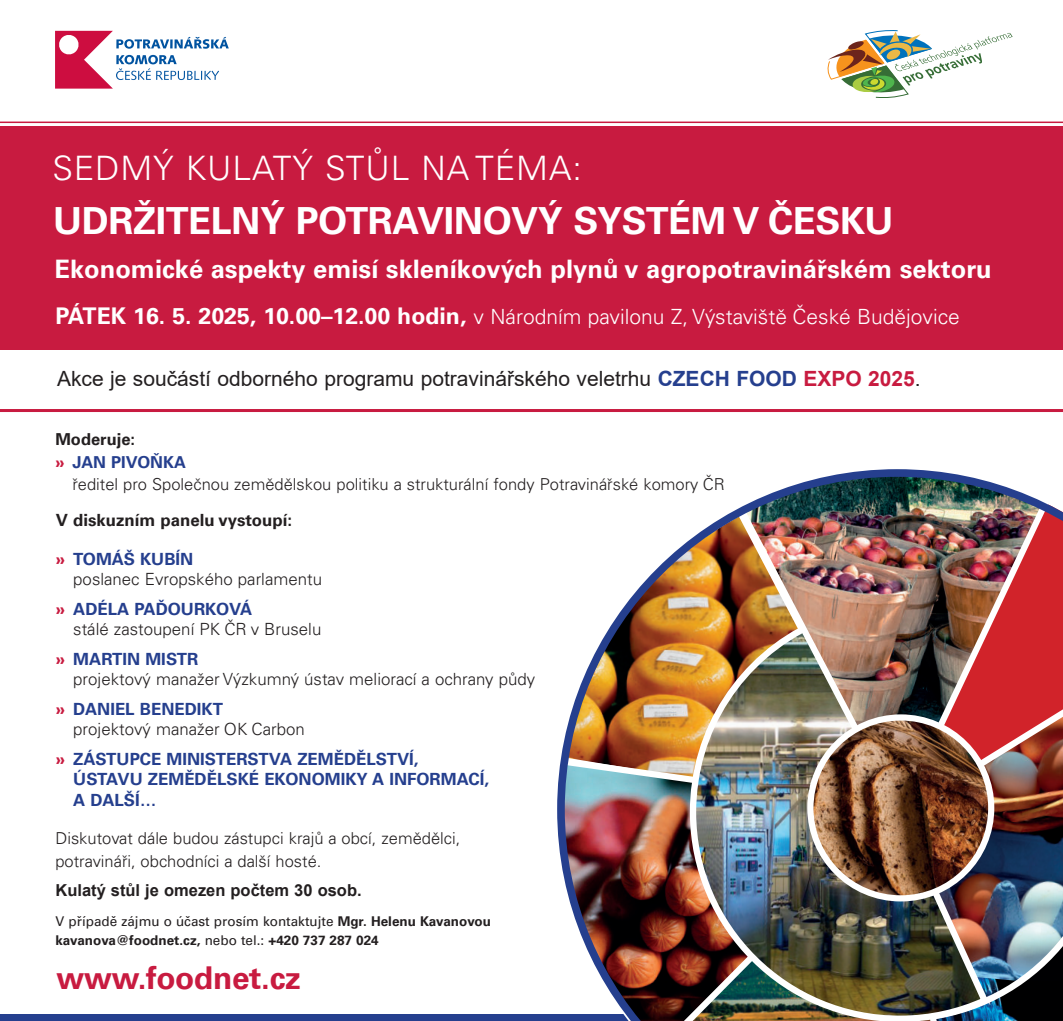
<style>
.page{position:relative;width:1063px;height:1021px;background:#fff}
.page>*{position:absolute;margin:0;border:0;box-sizing:border-box;transform-origin:0 0}
.t1{font:700 37.5px "Univers";letter-spacing:-.01em;color:#fff}
.t2{font:300 33.75px "Univers";letter-spacing:.025em;color:#fff}
.t3{font:700 31.5px "Univers";letter-spacing:-.01em;color:#c81b40}
.t4{font:700 25.5px "Univers";color:#fff}
.t5{font:300 21px "Univers";color:#fff}
.t6{font:21px "Arial";color:#231f20}
.t7{font:300 16.8px/20.7px "Univers";color:#231f20}
.t8{font:700 16.8px/20.7px "Univers";color:#253f8e}
.t9{font:700 16.8px "Univers";color:#231f20}
.t10{font:300 16.5px/22.5px "Univers";color:#231f20}
.t11{font:700 16.5px "Arial";color:#231f20}
.t12{font:700 16.5px "Univers";color:#253f8e}
.t13{font:700 16.5px "Univers";color:#231f20}
.t14{font:700 13.5px/19.2px "Univers";color:#231f20}
.s1{font-weight:700;font-size:23.1px}
.s2{font-weight:700;color:#253f8e}
.s3{font-weight:700;color:#c81b40}
.s4{color:#c81b40}
.s5{font-weight:400}
</style>
<div class="page">
<div style="left:0;top:126px;width:1063px;height:224px;background:#c81b40"></div>
<svg style="left:55px;top:31px;width:174px;height:57px"></svg>
<svg style="left:828px;top:30px;width:185px;height:68px"></svg>
<div style="left:0;top:1014px;width:1063px;height:6px;background:#253f8e"></div>
<hr style="left:0;top:121px;width:1063px;height:2px;background:#c81b40">
<hr style="left:0;top:409px;width:1063px;height:3px;background:#c81b40">
<img style="left:557px;top:469px;width:506px;height:551px">
<h2 class="t2" style="left:52px;top:148px;width:531px">SEDMÝ KULATÝ STŮL NA TÉMA:</h2>
<h1 class="t1" style="left:53px;top:199px;width:842px">UDRŽITELNÝ POTRAVINOVÝ SYSTÉM V ČESKU</h1>
<h3 class="t4" style="left:54px;top:253px;width:939px">Ekonomické aspekty emisí skleníkových plynů v agropotravinářském sektoru</h3>
<p class="t5" style="left:55px;top:303px;width:906px"><span class="s1">PÁTEK 16. 5. 2025, 10.00–12.00 hodin,</span> v Národním pavilonu Z, Výstaviště České Budějovice</p>
<p class="t6" style="left:57px;top:364px;width:865px">Akce je součástí odborného programu potravinářského veletrhu <span class="s2">CZECH FOOD</span> <span class="s3">EXPO 2025</span>.</p>
<p class="t13" style="left:55px;top:429px;width:81px">Moderuje:</p>
<p class="t12" style="left:55px;top:452px;width:132px"><span class="s4">»</span> JAN PIVOŇKA</p>
<p class="t10" style="left:72px;top:473px;width:654px">ředitel pro Společnou zemědělskou politiku a strukturální fondy Potravinářské komory ČR</p>
<p class="t9" style="left:56px;top:510px;width:238px">V diskuzním panelu vystoupí:</p>
<p class="t7" style="left:73px;top:548px;width:250px;text-indent:-17px"><span class="s3">»</span> <span class="s2">TOMÁŠ KUBÍN<br></span>poslanec Evropského parlamentu</p>
<p class="t7" style="left:73px;top:598px;width:250px;text-indent:-17px"><span class="s3">»</span> <span class="s2">ADÉLA PAĎOURKOVÁ<br></span>stálé zastoupení PK ČR v Bruselu</p>
<p class="t7" style="left:73px;top:648px;width:463px;text-indent:-17px"><span class="s3">»</span> <span class="s2">MARTIN MISTR<br></span>projektový manažer Výzkumný ústav meliorací a ochrany půdy</p>
<p class="t7" style="left:73px;top:698px;width:233px;text-indent:-17px"><span class="s3">»</span> <span class="s2">DANIEL BENEDIKT<br></span>projektový manažer OK Carbon</p>
<p class="t8" style="left:73px;top:748px;width:417px;text-indent:-17px"><span class="s4">»</span> ZÁSTUPCE MINISTERSTVA ZEMĚDĚLSTVÍ,<br>ÚSTAVU ZEMĚDĚLSKÉ EKONOMIKY A INFORMACÍ,<br>A DALŠÍ…</p>
<p class="t10" style="left:55px;top:827px;width:406px">Diskutovat dále budou zástupci krajů a obcí, zemědělci, potravináři, obchodníci a další hosté.</p>
<p class="t11" style="left:55px;top:878px;width:308px">Kulatý stůl je omezen počtem 30 osob.</p>
<p class="t14" style="left:55px;top:911px;width:437px"><span class="s5">V případě zájmu o účast prosím kontaktujte</span> Mgr. Helenu Kavanovou kavanova@foodnet.cz, <span class="s5">nebo tel.:</span> +420 737 287 024</p>
<h3 class="t3" style="left:56px;top:959px;width:246px">www.foodnet.cz</h3>
</div>
